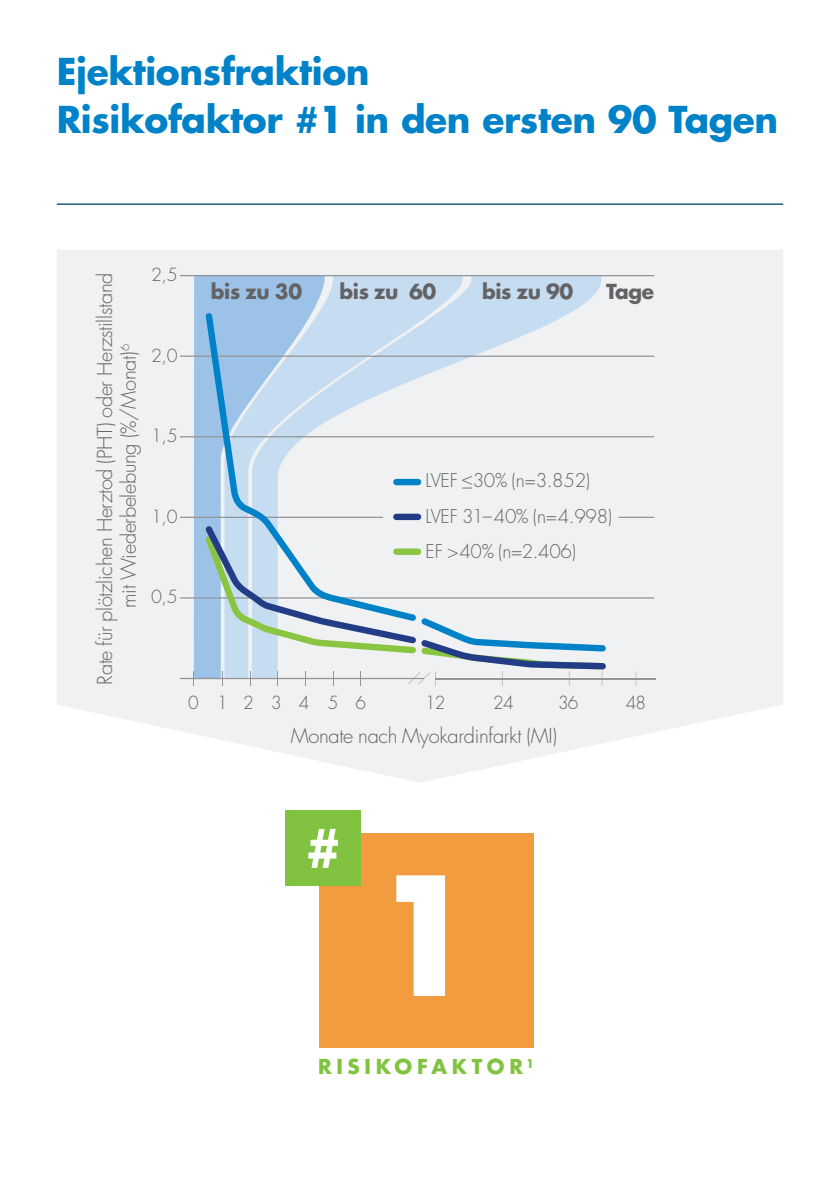
<style>
.page{position:relative;width:840px;height:1191px;background:#fff}
.page>*{position:absolute;margin:0;border:0;box-sizing:border-box;transform-origin:0 0}
.t1{font:700 159.8px "Futura LT";color:#fff}
.t2{font:700 36px/47.2px "Futura LT";letter-spacing:-.01em;color:#0082c8}
.t3{font:700 20.2px "Futura LT";letter-spacing:-.015em;color:#636366}
.t4{font:300 20px/23.6px "Futura LT";letter-spacing:-.015em;color:#636366;text-align:center}
.t5{font:700 20px "Futura LT";letter-spacing:.235em;color:#81c340}
.t6{font:300 18.4px/35.4px "Futura LT";letter-spacing:-.015em;color:#636366}
.t7{font:300 17.6px "Futura LT";letter-spacing:.955em;color:#636366}
.t8{font:300 17.6px "Futura LT";letter-spacing:1.015em;color:#636366}
.s1{font-weight:400}
</style>
<div class="page">
<svg style="left:57px;top:250px;width:725px;height:532px;fill:#f0f1f2"></svg>
<hr style="left:57px;top:203px;width:725px;height:2px;background:#135278">
<div style="left:319px;top:833px;width:214px;height:214px;background:#f39b3f"></div>
<div style="left:285px;top:810px;width:76px;height:76px;background:#81c340"></div>
<svg style="left:308px;top:829px;width:30px;height:39px"></svg>
<svg style="left:324px;top:276px;width:277px;height:402px;fill:#c5dcf1"></svg>
<svg style="left:194px;top:276px;width:130px;height:395px;background:#9ec4e6"></svg>
<hr style="left:618px;top:517px;width:35px;height:1px;background:#939598">
<hr style="left:180px;top:597px;width:473px;height:1px;background:#939598">
<hr style="left:180px;top:517px;width:203px;height:1px;background:#939598">
<hr style="left:180px;top:436px;width:473px;height:1px;background:#939598">
<hr style="left:180px;top:355px;width:473px;height:2px;background:#939598">
<hr style="left:180px;top:275px;width:473px;height:1px;background:#939598">
<hr style="left:435px;top:678px;width:220px;height:1px;background:#939598">
<svg style="left:601px;top:671px;width:1px;height:15px"></svg>
<svg style="left:635px;top:671px;width:1px;height:15px"></svg>
<svg style="left:568px;top:671px;width:1px;height:15px"></svg>
<svg style="left:501px;top:671px;width:1px;height:15px"></svg>
<svg style="left:180px;top:671px;width:256px;height:15px"></svg>
<svg style="left:205px;top:313px;width:400px;height:213px;fill:#f0f1f2"></svg>
<svg style="left:205px;top:526px;width:400px;height:143px;fill:#f0f1f2"></svg>
<h2 class="t2" style="left:57px;top:48px;width:722px">Ejektionsfraktion<br>Risikofaktor #1 in den ersten 90 Tagen</h2>
<p class="t4" style="left:94px;top:684px;width:413px;rotate:-90deg">Rate für plötzlichen Herztod (PHT) oder Herzstillstand mit Wiederbelebung (%/Monat)<sup>6</sup></p>
<p class="t7" style="left:151px;top:264px;width:28px">2,5</p>
<p class="t7" style="left:151px;top:345px;width:28px">2,0</p>
<p class="t7" style="left:151px;top:425px;width:28px">1,5</p>
<p class="t7" style="left:151px;top:505px;width:28px">1,0</p>
<p class="t7" style="left:151px;top:586px;width:28px">0,5</p>
<p class="t3" style="left:211px;top:278px;width:93px">bis zu 30</p>
<p class="t3" style="left:339px;top:278px;width:98px">bis zu 60</p>
<p class="t3" style="left:482px;top:278px;width:93px">bis zu 90</p>
<p class="t3" style="left:605px;top:278px;width:49px">Tage</p>
<p class="t6" style="left:425px;top:463px;width:188px">LVEF <span class="s1">≤</span>30% (n=3.852)<br>LVEF 31–40% (n=4.998)<br>EF &gt;40% (n=2.406)</p>
<p class="t8" style="left:188px;top:692px;width:179px">0123456</p>
<p class="t7" style="left:425px;top:692px;width:22px">12</p>
<p class="t7" style="left:493px;top:692px;width:22px">24</p>
<p class="t7" style="left:557px;top:692px;width:22px">36</p>
<p class="t7" style="left:625px;top:692px;width:22px">48</p>
<p class="t4" style="left:290px;top:724px;width:268px">Monate nach Myokardinfarkt (MI)</p>
<h1 class="t1" style="left:370px;top:829px;width:111px">1</h1>
<p class="t5" style="left:318px;top:1053px;width:217px">RISIKOFAKTOR<sup>1</sup></p>
</div>
